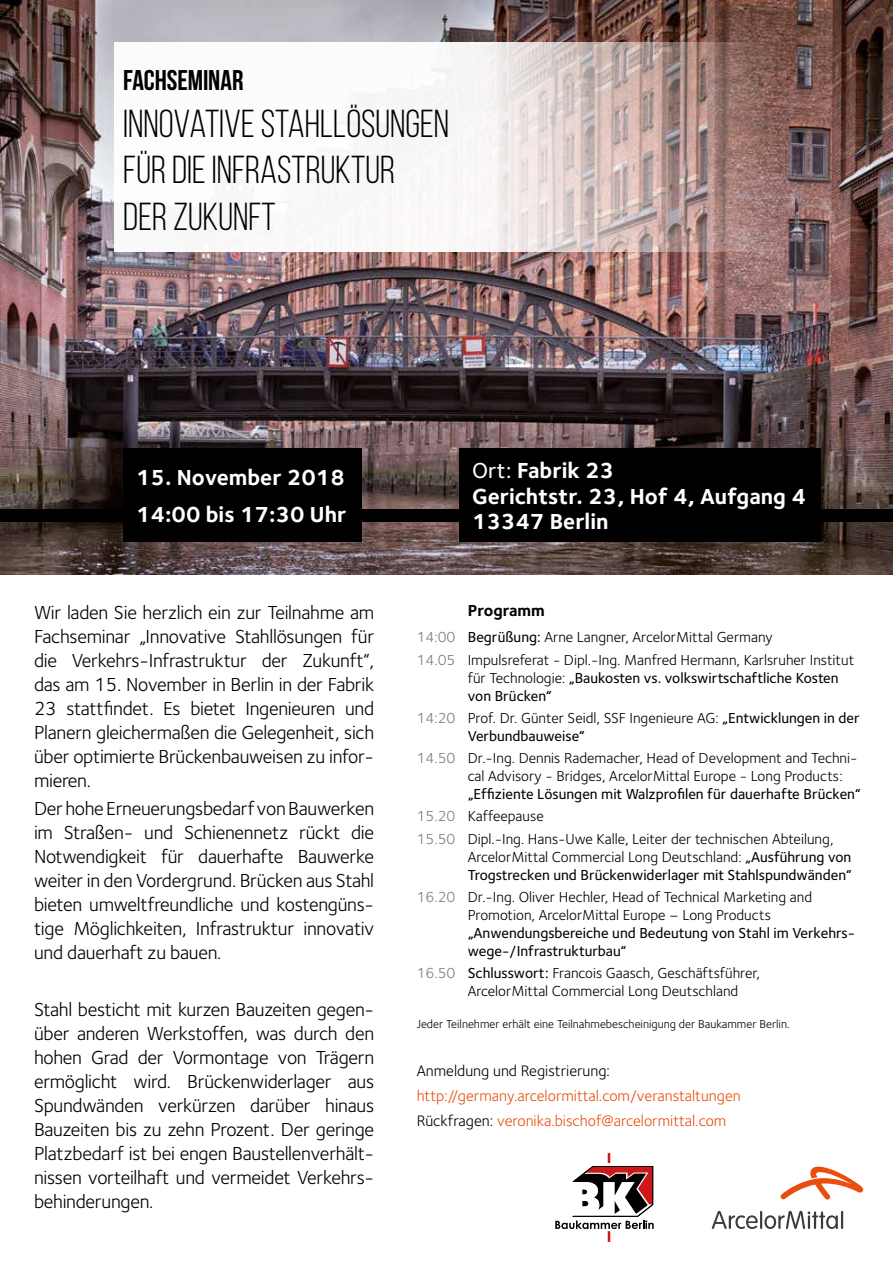
<style>
.page{position:relative;width:893px;height:1263px;background:#fff}
.page>*{position:absolute;margin:0;border:0;box-sizing:border-box;transform-origin:0 0}
.t1{font:39px/46.8px "Bebas Neue";color:#000}
.t2{font:700 28.5px "Bebas Neue";letter-spacing:-.005em;color:#000}
.t3{font:22.5px/25.2px "Foundry Sterling Bold CE";color:#fff}
.t4{font:19.5px/24px "Foundry Sterling";letter-spacing:-.015em;color:#000;text-align:justify}
.t5{font:16.5px "Foundry Sterling Bold CE";color:#000}
.t6{font:15.75px/25.2px "Foundry Sterling";color:#e94e0f}
.t7{font:15.75px "Foundry Sterling";color:#000}
.t8{font:15px/18px "Foundry Sterling";color:#000}
.t9{font:15px/18px "Foundry Sterling Medium CE";color:#000}
.t10{font:12px "Foundry Sterling";color:#000}
.s1{font-family:"Foundry Sterling Medium CE"}
.s2{color:#827b6f}
.s3{font-family:"Foundry Sterling"}
.s4{color:#000}
</style>
<div class="page">
<img style="left:0;top:0;width:893px;height:574px">
<svg style="left:115px;top:43px;width:679px;height:209px;fill:#f7f6f6"></svg>
<div style="left:0;top:509px;width:893px;height:13px;background:#000"></div>
<div style="left:123px;top:449px;width:238px;height:93px;background:#000"></div>
<div style="left:459px;top:449px;width:362px;height:93px;background:#000"></div>
<svg style="left:780px;top:1167px;width:83px;height:32px"></svg>
<svg style="left:712px;top:1211px;width:131px;height:18px"></svg>
<svg style="left:555px;top:1153px;width:99px;height:89px"></svg>
<h2 class="t2" style="left:123px;top:64px;width:122px">FACHSEMINAR</h2>
<h1 class="t1" style="left:123px;top:100px;width:327px">INNOVATIVE STAHLLÖSUNGEN<br>FÜR DIE INFRASTRUKTUR<br>DER ZUKUNFT</h1>
<p class="t3" style="left:136px;top:459px;width:212px;line-height:37.2px">15. November 2018<br>14:00 bis 17:30 Uhr</p>
<p class="t3" style="left:472px;top:459px;width:335px"><span class="s1">Ort:</span> Fabrik 23<br>Gerichtstr. 23, Hof 4, Aufgang 4<br>13347 Berlin</p>
<p class="t4" style="left:34px;top:600px;width:342px">Wir laden Sie herzlich ein zur Teilnahme am Fachseminar „Innovative Stahllösungen für die Verkehrs-Infrastruktur der Zukunft“, das am 15. November in Berlin in der Fabrik 23 stattfindet. Es bietet Ingenieuren und Planern gleichermaßen die Gelegenheit, sich über optimierte Brückenbauweisen zu infor&shy;mieren.</p>
<p class="t4" style="left:34px;top:796px;width:342px">Der hohe Erneuerungsbedarf von Bauwerken im Straßen- und Schienennetz rückt die Notwendigkeit für dauerhafte Bauwerke weiter in den Vordergrund. Brücken aus Stahl bieten umweltfreundliche und kostengüns&shy;tige Möglichkeiten, Infrastruktur innovativ und dauerhaft zu bauen.</p>
<p class="t4" style="left:34px;top:996px;width:342px">Stahl besticht mit kurzen Bauzeiten gegen&shy;über anderen Werkstoffen, was durch den hohen Grad der Vormontage von Trägern ermöglicht wird. Brückenwiderlager aus Spundwänden verkürzen darüber hinaus Bauzeiten bis zu zehn Prozent. Der geringe Platzbedarf ist bei engen Baustellenverhält&shy;nissen vorteilhaft und vermeidet Verkehrs&shy;behinderungen.</p>
<p class="t5" style="left:468px;top:600px;width:78px">Programm</p>
<p class="t8" style="left:417px;top:626px;width:439px;line-height:22.2px"><span class="s2">14:00</span> <span class="s1">Begrüßung:</span> Arne Langner, ArcelorMittal Germany<br><span class="s2">14.05</span> Impulsreferat - Dipl.-Ing. Manfred Hermann, Karlsruher Institut</p>
<p class="t9" style="left:468px;top:669px;width:372px"><span class="s3">für Technologie:</span> „Baukosten vs. volkswirtschaftliche Kosten von Brücken“</p>
<p class="t8" style="left:417px;top:708px;width:445px"><span class="s2">14:20</span> Prof. Dr. Günter Seidl, SSF Ingenieure AG: <span class="s1">„Entwicklungen in der</span></p>
<p class="t9" style="left:468px;top:727px;width:119px">Verbundbauweise“</p>
<p class="t8" style="left:468px;top:749px;width:391px;text-indent:-51px"><span class="s2">14.50</span> Dr.-Ing. Dennis Rademacher, Head of Development and Techni&shy;cal Advisory - Bridges, ArcelorMittal Europe - Long Products:</p>
<p class="t9" style="left:468px;top:785px;width:395px">„Effiziente Lösungen mit Walzprofilen für dauerhafte Brücken“</p>
<p class="t8" style="left:417px;top:805px;width:419px;line-height:22.2px"><span class="s2">15.20</span> Kaffeepause<br><span class="s2">15.50</span> Dipl.-Ing. Hans-Uwe Kalle, Leiter der technischen Abteilung,</p>
<p class="t8" style="left:468px;top:847px;width:385px">ArcelorMittal Commercial Long Deutschland: <span class="s1">„Ausführung von</span></p>
<p class="t9" style="left:468px;top:866px;width:386px">Trogstrecken und Brückenwiderlager mit Stahlspundwänden“</p>
<p class="t8" style="left:468px;top:887px;width:346px;text-indent:-51px"><span class="s2">16.20</span> Dr.-Ing. Oliver Hechler, Head of Technical Marketing and<br>Promotion, ArcelorMittal Europe – Long Products</p>
<p class="t9" style="left:468px;top:924px;width:389px">„Anwendungsbereiche und Bedeutung von Stahl im Verkehrs&shy;wege-/Infrastrukturbau“</p>
<p class="t8" style="left:468px;top:964px;width:294px;text-indent:-51px"><span class="s2">16.50</span> <span class="s1">Schlusswort:</span> Francois Gaasch, Geschäftsführer,<br>ArcelorMittal Commercial Long Deutschland</p>
<p class="t10" style="left:417px;top:1015px;width:374px">Jeder Teilnehmer erhält eine Teilnahmebescheinigung der Baukammer Berlin.</p>
<p class="t7" style="left:417px;top:1059px;width:195px">Anmeldung und Registrierung:</p>
<p class="t6" style="left:417px;top:1083px;width:326px">http://germany.arcelormittal.com/veranstaltungen<br><span class="s4">Rückfragen:</span> veronika.bischof@arcelormittal.com</p>
</div>
